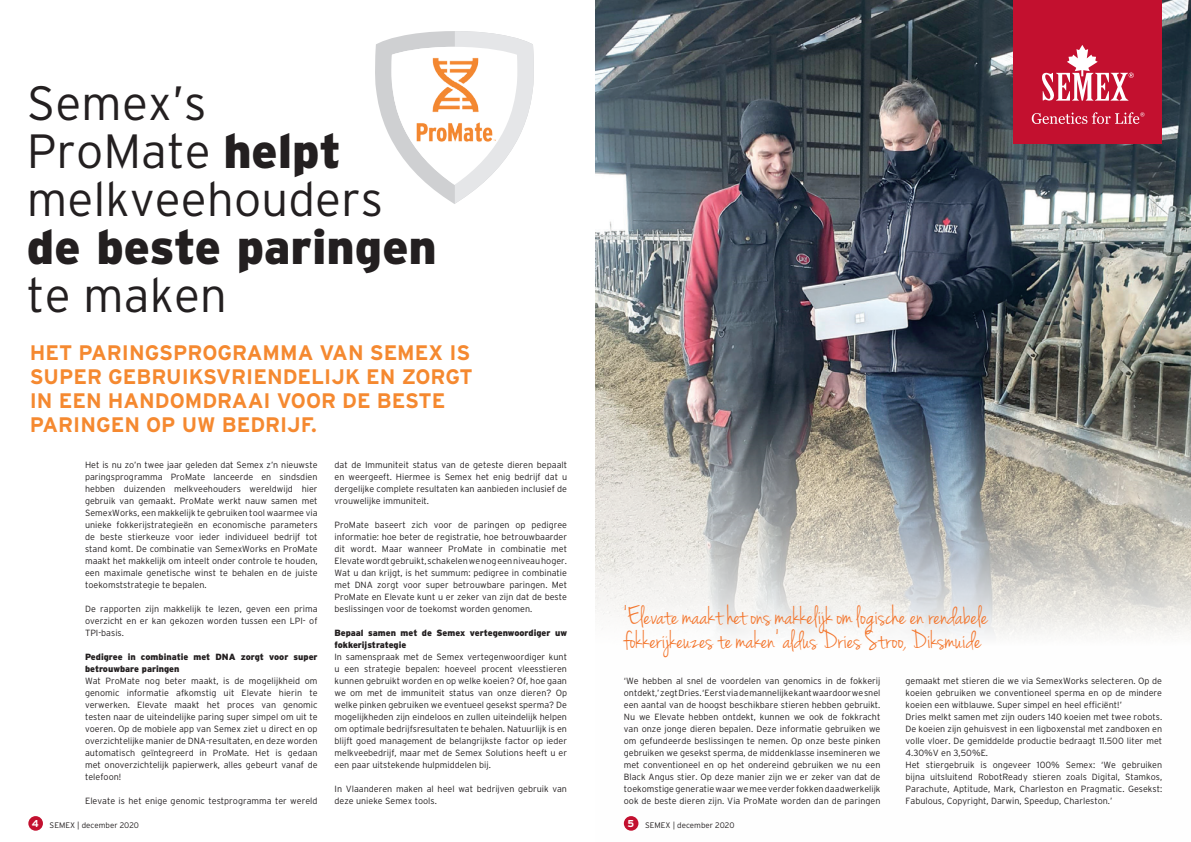
<style>
.page{position:relative;width:1191px;height:842px;background:#fff}
.page>*{position:absolute;margin:0;border:0;box-sizing:border-box;transform-origin:0 0}
.t1{font:300 48px/48px "Interstate";color:#231f20}
.t2{font:900 48px "Interstate";color:#231f20}
.t3{font:27px/24px "Jenna Sue";color:#f3752c}
.t4{font:700 21px/24px "Interstate";color:#f58930}
.t5{font:300 9px/12px "Interstate";color:#231f20;text-align:justify}
.t6{font:900 9px/12px "Interstate";color:#231f20}
.t7{font:300 8px "Interstate";color:#231f20}
.s1{font-weight:900}
.s2{font-weight:700;font-size:10px;color:#fff}
</style>
<div class="page">
<img style="left:595px;top:0;width:596px;height:830px">
<div style="left:28px;top:816px;width:15px;height:15px;background:#c3102f;border-radius:50%"></div>
<div style="left:624px;top:816px;width:14px;height:15px;background:#c3102f;border-radius:50%"></div>
<svg style="left:375px;top:31px;width:159px;height:173px"></svg>
<img style="left:424px;top:49px;width:60px;height:69px">
<img style="left:414px;top:118px;width:83px;height:28px">
<div style="left:1013px;top:0;width:149px;height:143px;background:#c3102f"></div>
<svg style="left:1042px;top:45px;width:91px;height:56px"></svg>
<svg style="left:1031px;top:112px;width:113px;height:12px"></svg>
<h1 class="t1" style="left:27px;top:79px;width:358px">Semex’s<br>ProMate <span class="s1">helpt </span>melkveehouders</h1>
<h1 class="t2" style="left:27px;top:218px;width:411px">de beste paringen</h1>
<h1 class="t1" style="left:27px;top:271px;width:202px">te maken</h1>
<h3 class="t4" style="left:30px;top:340px;width:444px">HET PARINGSPROGRAMMA VAN SEMEX IS<br>SUPER GEBRUIKSVRIENDELIJK EN ZORGT<br>IN EEN HANDOMDRAAI VOOR DE BESTE<br>PARINGEN OP UW BEDRIJF.</h3>
<p class="t5" style="left:85px;top:459px;width:234px">Het is nu zo’n twee jaar geleden dat Semex z’n nieuwste paringsprogramma ProMate lanceerde en sindsdien hebben duizenden melkveehouders wereldwijd hier gebruik van gemaakt. ProMate werkt nauw samen met SemexWorks, een makkelijk te gebruiken tool waarmee via unieke fokkerijstrategieën en economische parameters de beste stierkeuze voor ieder individueel bedrijf tot stand komt. De combinatie van SemexWorks en ProMate maakt het makkelijk om inteelt onder controle te houden, een maximale genetische winst te behalen en de juiste toekomststrategie te bepalen.</p>
<p class="t5" style="left:85px;top:603px;width:234px">De rapporten zijn makkelijk te lezen, geven een prima overzicht en er kan gekozen worden tussen een LPI- of TPI-basis.</p>
<p class="t6" style="left:85px;top:651px;width:234px">Pedigree in combinatie met DNA zorgt voor super betrouwbare paringen</p>
<p class="t5" style="left:85px;top:675px;width:234px">Wat ProMate nog beter maakt, is de mogelijkheid om genomic informatie afkomstig uit Elevate hierin te verwerken. Elevate maakt het proces van genomic testen naar de uiteindelijke paring super simpel om uit te voeren. Op de mobiele app van Semex ziet u direct en op overzichtelijke manier de DNA-resultaten, en deze worden automatisch geïntegreerd in ProMate. Het is gedaan met onoverzichtelijk papierwerk, alles gebeurt vanaf de telefoon!</p>
<p class="t5" style="left:85px;top:795px;width:234px">Elevate is het enige genomic testprogramma ter wereld</p>
<p class="t5" style="left:334px;top:459px;width:234px">dat de Immuniteit status van de geteste dieren bepaalt en weergeeft. Hiermee is Semex het enig bedrijf dat u dergelijke complete resultaten kan aanbieden inclusief de vrouwelijke immuniteit.</p>
<p class="t5" style="left:334px;top:519px;width:234px">ProMate baseert zich voor de paringen op pedigree informatie: hoe beter de registratie, hoe betrouwbaarder dit wordt. Maar wanneer ProMate in combinatie met Elevatewordtgebruikt,schakelenwenogeenniveauhoger.<br>Wat u dan krijgt, is het summum: pedigree in combinatie met DNA zorgt voor super betrouwbare paringen. Met ProMate en Elevate kunt u er zeker van zijn dat de beste beslissingen voor de toekomst worden genomen.</p>
<p class="t6" style="left:334px;top:627px;width:234px">Bepaal samen met de Semex vertegenwoordiger uw fokkerijstrategie</p>
<p class="t5" style="left:334px;top:651px;width:234px">In samenspraak met de Semex vertegenwoordiger kunt u een strategie bepalen: hoeveel procent vleesstieren kunnen gebruikt worden en op welke koeien? Of, hoe gaan we om met de immuniteit status van onze dieren? Op welke pinken gebruiken we eventueel gesekst sperma? De mogelijkheden zijn eindeloos en zullen uiteindelijk helpen om optimale bedrijfsresultaten te behalen. Natuurlijk is en blijft goed management de belangrijkste factor op ieder melkveebedrijf, maar met de Semex Solutions heeft u er een paar uitstekende hulpmiddelen bij.</p>
<p class="t5" style="left:334px;top:783px;width:234px">In Vlaanderen maken al heel wat bedrijven gebruik van deze unieke Semex tools.</p>
<h2 class="t3" style="left:624px;top:606px;width:365px">‘Elevate maakt het ons makkelijk om logische en rendabele fokkerijkeuzes te maken’ aldus Dries Stroo, Diksmuide</h2>
<p class="t5" style="left:624px;top:675px;width:258px">‘We hebben al snel de voordelen van genomics in de fokkerij ontdekt,’zegtDries.‘Eerstviademannelijkekantwaardoorwesnel een aantal van de hoogst beschikbare stieren hebben gebruikt.<br>Nu we Elevate hebben ontdekt, kunnen we ook de fokkracht van onze jonge dieren bepalen. Deze informatie gebruiken we om gefundeerde beslissingen te nemen. Op onze beste pinken gebruiken we gesekst sperma, de middenklasse insemineren we met conventioneel en op het ondereind gebruiken we nu een Black Angus stier. Op deze manier zijn we er zeker van dat de toekomstige generatiewaarwe mee verder fokken daadwerkelijk ook de beste dieren zijn. Via ProMate worden dan de paringen</p>
<p class="t5" style="left:905px;top:675px;width:258px;text-align:left">gemaakt met stieren die we via SemexWorks selecteren. Op de koeien gebruiken we conventioneel sperma en op de mindere koeien een witblauwe. Super simpel en heel efficiënt!’<br>Dries melkt samen met zijn ouders 140 koeien met twee robots.<br>De koeien zijn gehuisvest in een ligboxenstal met zandboxen en volle vloer. De gemiddelde productie bedraagt 11.500 liter met 4.30%V en 3,50%E.<br>Het stiergebruik is ongeveer 100% Semex: ‘We gebruiken bijna uitsluitend RobotReady stieren zoals Digital, Stamkos, Parachute, Aptitude, Mark, Charleston en Pragmatic. Gesekst:<br>Fabulous, Copyright, Darwin, Speedup, Charleston.’</p>
<p class="t7" style="left:32px;top:820px;width:109px"><span class="s2">4</span> SEMEX | december 2020</p>
<p class="t7" style="left:627px;top:820px;width:109px"><span class="s2">5</span> SEMEX | december 2020</p>
</div>
